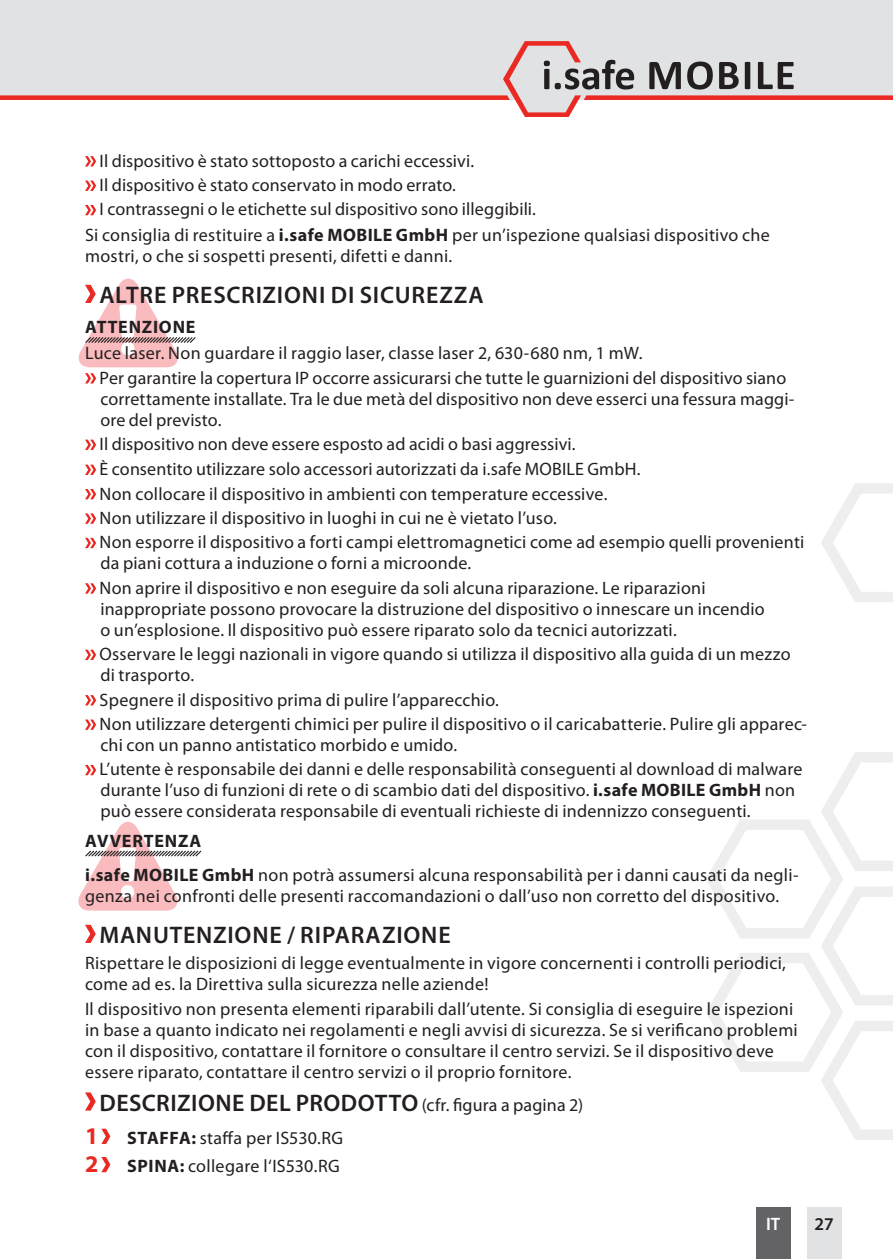
<style>
.page{position:relative;width:893px;height:1259px;background:#fff}
.page>*{position:absolute;margin:0;border:0;box-sizing:border-box;transform-origin:0 0}
.t1{font:600 24px "Myriad Pro";letter-spacing:.03em;color:#231f20}
.t2{font:18px/21px "Myriad Pro";letter-spacing:.015em;color:#231f20}
.t3{font:700 18px "Myriad Pro";letter-spacing:.045em;color:#231f20}
.t4{font:600 18px "Myriad Pro";color:#fff}
.t5{font:600 18px "Myriad Pro";color:#231f20}
.s1{font-weight:700}
.s2{font-weight:400;font-size:18px}
.s3{font-weight:700;font-size:24px;color:#ea2922}
</style>
<div class="page">
<svg style="left:821px;top:483px;width:72px;height:119px"></svg>
<svg style="left:706px;top:752px;width:187px;height:388px"></svg>
<div style="left:756px;top:1208px;width:34px;height:51px;background:#636366"></div>
<div style="left:807px;top:1208px;width:34px;height:51px;background:#e1e2e4"></div>
<div style="left:0;top:0;width:893px;height:41px;background:#e1e2e4"></div>
<svg style="left:0;top:41px;width:893px;height:76px"></svg>
<svg style="left:78px;top:822px;width:124px;height:88px"></svg>
<svg style="left:85px;top:156px;width:11px;height:10px"></svg>
<svg style="left:85px;top:181px;width:11px;height:10px"></svg>
<svg style="left:85px;top:205px;width:11px;height:10px"></svg>
<svg style="left:79px;top:279px;width:117px;height:88px"></svg>
<svg style="left:85px;top:373px;width:11px;height:10px"></svg>
<svg style="left:85px;top:439px;width:11px;height:11px"></svg>
<svg style="left:85px;top:464px;width:11px;height:11px"></svg>
<svg style="left:85px;top:489px;width:11px;height:10px"></svg>
<svg style="left:85px;top:513px;width:11px;height:11px"></svg>
<svg style="left:85px;top:538px;width:11px;height:10px"></svg>
<svg style="left:85px;top:583px;width:11px;height:10px"></svg>
<svg style="left:85px;top:649px;width:11px;height:11px"></svg>
<svg style="left:85px;top:695px;width:11px;height:10px"></svg>
<svg style="left:85px;top:719px;width:11px;height:11px"></svg>
<svg style="left:85px;top:765px;width:11px;height:10px"></svg>
<svg style="left:85px;top:925px;width:11px;height:18px"></svg>
<svg style="left:85px;top:1092px;width:11px;height:18px"></svg>
<svg style="left:101px;top:1128px;width:9px;height:16px"></svg>
<svg style="left:101px;top:1157px;width:9px;height:15px"></svg>
<p class="t2" style="left:100px;top:150px;width:376px">Il dispositivo è stato sottoposto a carichi eccessivi.</p>
<p class="t2" style="left:100px;top:174px;width:358px">Il dispositivo è stato conservato in modo errato.</p>
<p class="t2" style="left:100px;top:199px;width:438px">I contrassegni o le etichette sul dispositivo sono illeggibili.</p>
<p class="t2" style="left:85px;top:224px;width:686px">Si consiglia di restituire a <span class="s1">i.safe MOBILE GmbH</span> per un’ispezione qualsiasi dispositivo che</p>
<p class="t2" style="left:85px;top:245px;width:369px">mostri, o che si sospetti presenti, difetti e danni.</p>
<h1 class="t1" style="left:99px;top:280px;width:386px">ALTRE PRESCRIZIONI DI SICUREZZA</h1>
<p class="t3" style="left:85px;top:315px;width:112px">ATTENZIONE</p>
<p class="t2" style="left:100px;top:341px;width:688px;line-height:24.3px;text-indent:-15px">Luce laser. Non guardare il raggio laser, classe laser 2, 630-680 nm, 1 mW.<br>Per garantire la copertura IP occorre assicurarsi che tutte le guarnizioni del dispositivo siano</p>
<p class="t2" style="left:100px;top:388px;width:696px">correttamente installate. Tra le due metà del dispositivo non deve esserci una fessura maggi&shy;ore del previsto.</p>
<p class="t2" style="left:100px;top:431px;width:706px;line-height:24.6px">Il dispositivo non deve essere esposto ad acidi o basi aggressivi.<br>È consentito utilizzare solo accessori autorizzati da i.safe MOBILE GmbH.<br>Non collocare il dispositivo in ambienti con temperature eccessive.<br>Non utilizzare il dispositivo in luoghi in cui ne è vietato l’uso.<br>Non esporre il dispositivo a forti campi elettromagnetici come ad esempio quelli provenienti</p>
<p class="t2" style="left:100px;top:551px;width:607px;line-height:24.3px">da piani cottura a induzione o forni a microonde.<br>Non aprire il dispositivo e non eseguire da soli alcuna riparazione. Le riparazioni</p>
<p class="t2" style="left:100px;top:598px;width:666px">inappropriate possono provocare la distruzione del dispositivo o innescare un incendio o un’esplosione. Il dispositivo può essere riparato solo da tecnici autorizzati.</p>
<p class="t2" style="left:100px;top:643px;width:692px">Osservare le leggi nazionali in vigore quando si utilizza il dispositivo alla guida di un mezzo di trasporto.</p>
<p class="t2" style="left:100px;top:687px;width:709px;line-height:24.3px">Spegnere il dispositivo prima di pulire l’apparecchio.<br>Non utilizzare detergenti chimici per pulire il dispositivo o il caricabatterie. Pulire gli apparec-</p>
<p class="t2" style="left:100px;top:732px;width:704px;line-height:24.3px">chi con un panno antistatico morbido e umido.<br>L’utente è responsabile dei danni e delle responsabilità conseguenti al download di malware</p>
<p class="t2" style="left:100px;top:779px;width:696px">durante l’uso di funzioni di rete o di scambio dati del dispositivo. <span class="s1">i.safe MOBILE GmbH</span> non può essere considerata responsabile di eventuali richieste di indennizzo conseguenti.</p>
<p class="t2" style="left:85px;top:824px;width:715px;line-height:33.6px"><span class="s1">AVVERTENZA<br>i.safe MOBILE GmbH</span> non potrà assumersi alcuna responsabilità per i danni causati da negli-</p>
<p class="t2" style="left:85px;top:885px;width:696px">genza nei confronti delle presenti raccomandazioni o dall’uso non corretto del dispositivo.</p>
<h1 class="t1" style="left:99px;top:920px;width:353px">MANUTENZIONE / RIPARAZIONE</h1>
<p class="t2" style="left:85px;top:951px;width:702px">Rispettare le disposizioni di legge eventualmente in vigore concernenti i controlli periodici, come ad es. la Direttiva sulla sicurezza nelle aziende!</p>
<p class="t2" style="left:85px;top:998px;width:714px">Il dispositivo non presenta elementi riparabili dall’utente. Si consiglia di eseguire le ispezioni in base a quanto indicato nei regolamenti e negli avvisi di sicurezza. Se si verificano problemi con il dispositivo, contattare il fornitore o consultare il centro servizi. Se il dispositivo deve essere riparato, contattare il centro servizi o il proprio fornitore.</p>
<h1 class="t1" style="left:99px;top:1087px;width:485px">DESCRIZIONE DEL PRODOTTO <span class="s2">(cfr. figura a pagina 2)</span></h1>
<p class="t2" style="left:85px;top:1123px;width:260px;line-height:28.2px"><span class="s3">1</span> <span class="s1">STAFFA:</span> staffa per IS530.RG<br><span class="s3">2</span> <span class="s1">SPINA:</span> collegare l‘IS530.RG</p>
<p class="t4" style="left:766px;top:1212px;width:16px">IT</p>
<p class="t5" style="left:815px;top:1212px;width:21px">27</p>
</div>
